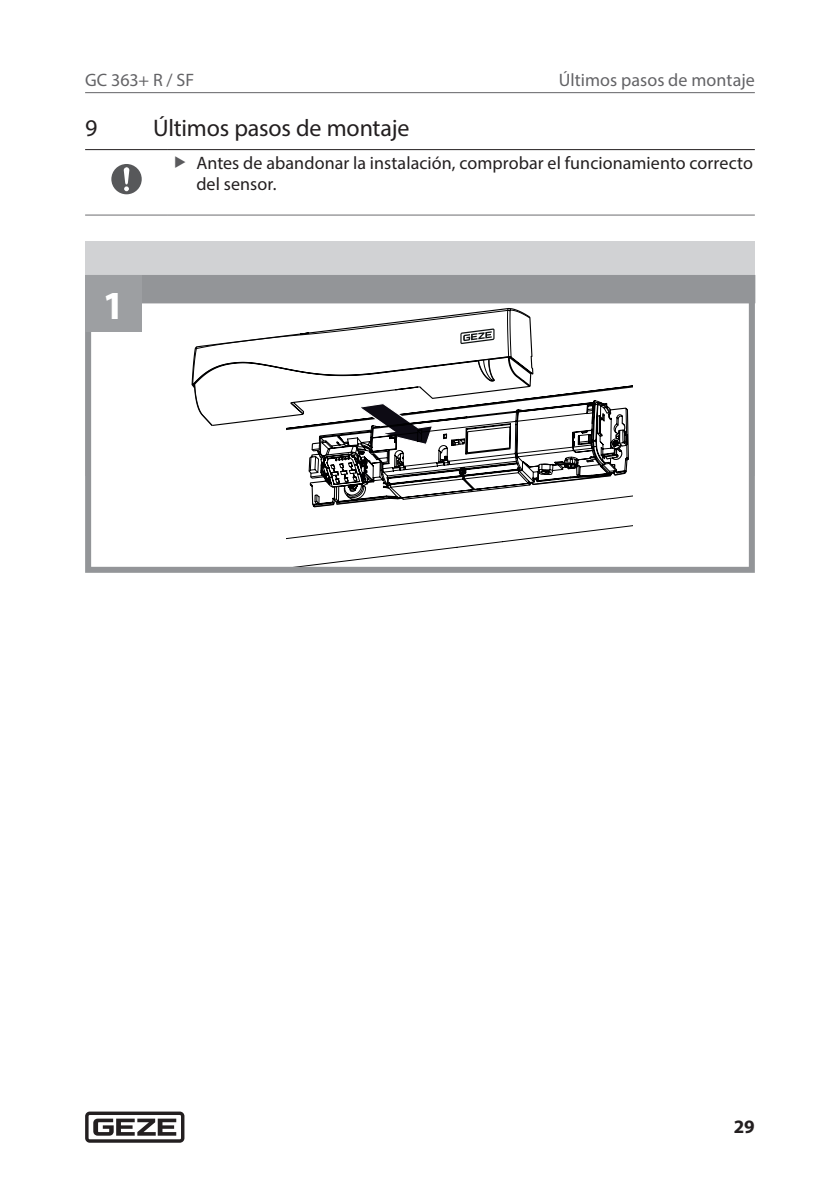
<style>
.page{position:relative;width:840px;height:1191px;background:#fff}
.page>*{position:absolute;margin:0;border:0;box-sizing:border-box;transform-origin:0 0}
.GEZE_-G-_Icon-Nummerierung{font:700 40px "Myriad Pro";color:#fff}
.t1{font:24px "Myriad Pro";letter-spacing:-.01em;color:#231f20}
.t2{font:700 19px "Myriad Pro";color:#231f20}
.t3{font:18px/21.6px "Myriad Pro";letter-spacing:.005em;color:#231f20}
.t4{font:18px "Myriad Pro";color:#636366}
</style>
<div class="page">
<hr style="left:85px;top:92px;width:669px;height:1px;background:#636366">
<svg style="left:85px;top:1111px;width:99px;height:31px"></svg>
<hr style="left:85px;top:149px;width:83px;height:1px;background:#231f20">
<hr style="left:168px;top:149px;width:586px;height:1px;background:#231f20">
<hr style="left:85px;top:215px;width:83px;height:1px;background:#6c6d70">
<hr style="left:168px;top:215px;width:586px;height:1px;background:#6c6d70">
<div style="left:111px;top:164px;width:31px;height:30px;background:#57585a;border-radius:50%"></div>
<svg style="left:124px;top:167px;width:5px;height:24px"></svg>
<div style="left:85px;top:241px;width:669px;height:234px;background:#d1d2d4"></div>
<div style="left:88px;top:300px;width:663px;height:270px;background:#fff"></div>
<svg style="left:286px;top:385px;width:346px;height:181px"></svg>
<svg style="left:308px;top:508px;width:320px;height:15px"></svg>
<svg style="left:191px;top:308px;width:438px;height:200px"></svg>
<div style="left:85px;top:297px;width:669px;height:276px;border:6px solid #939598"></div>
<div style="left:86px;top:275px;width:669px;height:28px;background:#939598"></div>
<div style="left:85px;top:276px;width:57px;height:56px;background:#9d9fa2"></div>
<p class="t4" style="left:85px;top:68px;width:110px">GC 363+ R / SF</p>
<p class="t4" style="left:558px;top:68px;width:197px">Últimos pasos de montaje</p>
<p class="t1" style="left:85px;top:113px;width:14px">9</p>
<p class="t1" style="left:153px;top:113px;width:257px">Últimos pasos de montaje</p>
<p class="t3" style="left:196px;top:152px;width:558px">Antes de abandonar la instalación, comprobar el funcionamiento correcto del sensor.</p>
<p class="GEZE_-G-_Icon-Nummerierung" style="left:102px;top:279px;width:24px">1</p>
<p class="t2" style="left:733px;top:1113px;width:23px">29</p>
</div>
